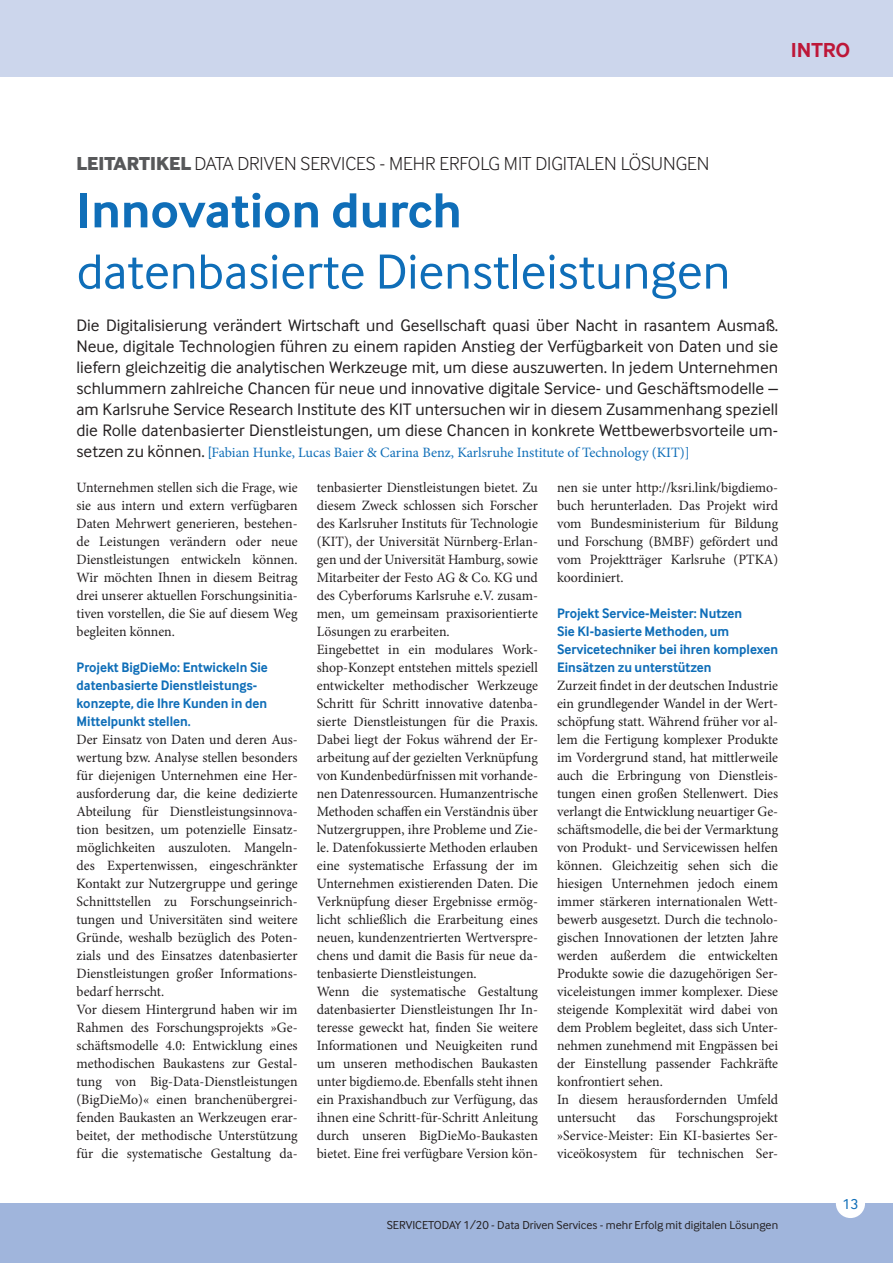
<style>
.page{position:relative;width:893px;height:1263px;background:#fff}
.page>*{position:absolute;margin:0;border:0;box-sizing:border-box;transform-origin:0 0}
.t1{font:51px "Inter Face";color:#0f6eb8}
.t2{font:700 51px "Inter Face";color:#0f6eb8}
.t3{font:700 21px "Inter Face";color:#bd1738}
.t4{font:300 19.5px "Inter Face";color:#231f20}
.t5{font:17.25px/21px "Inter Face";color:#231f20;text-align:justify}
.t6{font:15px "Inter Face";color:#0f6eb8}
.t7{font:14.25px/18px "Minion Pro";color:#231f20;text-align:justify}
.t8{font:700 14.25px/18px "Inter Face";color:#0f6eb8;scale:.93 1}
.t9{font:14.25px "Minion Pro";letter-spacing:-.005em;color:#0f6eb8}
.t10{font:12px "Inter Face";color:#231f20}
.s1{font-weight:800;color:#57585a}
.s2{font-family:"Inter Face";font-size:17.25px;color:#231f20}
.s3{font-family:"Inter Face"}
</style>
<div class="page">
<div style="left:0;top:1203px;width:893px;height:60px;background:#a0b5dc"></div>
<div style="left:836px;top:1189px;width:29px;height:29px;background:#fff;border-radius:50%"></div>
<div style="left:0;top:0;width:893px;height:77px;background:#ccd6ec"></div>
<h3 class="t4" style="left:77px;top:153px;width:634px"><span class="s1">LEITARTIKEL</span> DATA DRIVEN SERVICES - MEHR ERFOLG MIT DIGITALEN LÖSUNGEN</h3>
<h1 class="t2" style="left:77px;top:181px;width:387px">Innovation durch</h1>
<h1 class="t1" style="left:77px;top:243px;width:655px">datenbasierte Dienstleistungen</h1>
<h2 class="t3" style="left:778px;top:37px;width:74px">BINTRO</h2>
<p class="t5" style="left:77px;top:314px;width:703px">Die Digitalisierung verändert Wirtschaft und Gesellschaft quasi über Nacht in rasantem Ausmaß.<br>Neue, digitale Technologien führen zu einem rapiden Anstieg der Verfügbarkeit von Daten und sie liefern gleichzeitig die analytischen Werkzeuge mit, um diese auszuwerten. In jedem Unternehmen schlummern zahlreiche Chancen für neue und innovative digitale Service- und Geschäftsmodelle – am Karlsruhe Service Research Institute des KIT untersuchen wir in diesem Zusammenhang speziell die Rolle datenbasierter Dienstleistungen, um diese Chancen in konkrete Wettbewerbsvorteile um-</p>
<p class="t9" style="left:77px;top:443px;width:615px"><span class="s2">setzen zu können.</span> <span class="s3">[</span>Fabian Hunke, Lucas Baier &amp; Carina Benz, Karlsruhe Institute of Technology (KIT)]</p>
<p class="t7" style="left:77px;top:478px;width:223px">Unternehmen stellen sich die Frage, wie sie aus intern und extern verfügbaren Daten Mehrwert generieren, bestehen&shy;de Leistungen verändern oder neue Dienstleistungen entwickeln können.<br>Wir möchten Ihnen in diesem Beitrag drei unserer aktuellen Forschungsinitia&shy;tiven vorstellen, die Sie auf diesem Weg begleiten können.</p>
<p class="t8" style="left:77px;top:658px;width:207px">Projekt BigDieMo: Entwickeln Sie datenbasierte Dienstleistungs&shy;konzepte, die Ihre Kunden in den<br>Mittelpunkt stellen.</p>
<p class="t7" style="left:77px;top:730px;width:223px;text-align:left">Der Einsatz von Daten und deren Aus&shy;wertung bzw. Analyse stellen besonders für diejenigen Unternehmen eine Her&shy;ausforderung dar, die keine dedizierte Abteilung für Dienstleistungsinnova&shy;tion besitzen, um potenzielle Einsatz&shy;möglichkeiten auszuloten. Mangeln&shy;des Expertenwissen, eingeschränkter Kontakt zur Nutzergruppe und geringe Schnittstellen zu Forschungseinrich&shy;tungen und Universitäten sind weitere Gründe, weshalb bezüglich des Poten&shy;zials und des Einsatzes datenbasierter Dienstleistungen großer Informations&shy;bedarf herrscht.<br>Vor diesem Hintergrund haben wir im Rahmen des Forschungsprojekts »Ge&shy;schäftsmodelle 4.0: Entwicklung eines methodischen Baukastens zur Gestal&shy;tung von Big-Data-Dienstleistungen (BigDieMo)« einen branchenübergrei&shy;fenden Baukasten an Werkzeugen erar&shy;beitet, der methodische Unterstützung für die systematische Gestaltung da-</p>
<p class="t7" style="left:317px;top:478px;width:223px;text-align:left">tenbasierter Dienstleistungen bietet. Zu diesem Zweck schlossen sich Forscher des Karlsruher Instituts für Technologie (KIT), der Universität Nürnberg-Erlan&shy;gen und der Universität Hamburg, sowie Mitarbeiter der Festo AG &amp; Co. KG und des Cyberforums Karlsruhe e.V. zusam&shy;men, um gemeinsam praxisorientierte Lösungen zu erarbeiten.<br>Eingebettet in ein modulares Work&shy;shop-Konzept entstehen mittels speziell entwickelter methodischer Werkzeuge Schritt für Schritt innovative datenba&shy;sierte Dienstleistungen für die Praxis.<br>Dabei liegt der Fokus während der Er&shy;arbeitung auf der gezielten Verknüpfung von Kundenbedürfnissen mit vorhande&shy;nen Datenressourcen. Humanzentrische Methoden schaffen ein Verständnis über Nutzergruppen, ihre Probleme und Zie&shy;le. Datenfokussierte Methoden erlauben eine systematische Erfassung der im Unternehmen existierenden Daten. Die Verknüpfung dieser Ergebnisse ermög&shy;licht schließlich die Erarbeitung eines neuen, kundenzentrierten Wertverspre&shy;chens und damit die Basis für neue da&shy;tenbasierte Dienstleistungen.<br>Wenn die systematische Gestaltung datenbasierter Dienstleistungen Ihr In&shy;teresse geweckt hat, finden Sie weitere Informationen und Neuigkeiten rund um unseren methodischen Baukasten unter bigdiemo.de. Ebenfalls steht ihnen ein Praxishandbuch zur Verfügung, das ihnen eine Schritt-für-Schritt Anleitung durch unseren BigDieMo-Baukasten bietet. Eine frei verfügbare Version kön-</p>
<p class="t7" style="left:557px;top:478px;width:223px">nen sie unter http://ksri.link/bigdiemo&shy;buch herunterladen. Das Projekt wird vom Bundesministerium für Bildung und Forschung (BMBF) gefördert und vom Projektträger Karlsruhe (PTKA) koordiniert.</p>
<p class="t8" style="left:557px;top:604px;width:239px">Projekt Service-Meister: Nutzen<br>Sie KI-basierte Methoden, um<br>Servicetechniker bei ihren komplexen<br>Einsätzen zu unterstützen</p>
<p class="t7" style="left:557px;top:676px;width:223px;text-align:left">Zurzeit findet in der deutschen Industrie ein grundlegender Wandel in der Wert&shy;schöpfung statt. Während früher vor al&shy;lem die Fertigung komplexer Produkte im Vordergrund stand, hat mittlerweile auch die Erbringung von Dienstleis&shy;tungen einen großen Stellenwert. Dies verlangt die Entwicklung neuartiger Ge&shy;schäftsmodelle, die bei der Vermarktung von Produkt- und Servicewissen helfen können. Gleichzeitig sehen sich die hiesigen Unternehmen jedoch einem immer stärkeren internationalen Wett&shy;bewerb ausgesetzt. Durch die technolo&shy;gischen Innovationen der letzten Jahre werden außerdem die entwickelten Produkte sowie die dazugehörigen Ser&shy;viceleistungen immer komplexer. Diese steigende Komplexität wird dabei von dem Problem begleitet, dass sich Unter&shy;nehmen zunehmend mit Engpässen bei der Einstellung passender Fachkräfte konfrontiert sehen.<br>In diesem herausfordernden Umfeld untersucht</p>
<p class="t7" style="left:557px;top:1108px;width:223px;text-indent:119px">Forschungsprojekt »Service-Meister: Ein KI-basiertes Ser&shy;viceökosystem für technischen Ser-</p>
<p class="t7" style="left:637px;top:1108px;width:20px">das</p>
<p class="t10" style="left:387px;top:1218px;width:393px">SERVICETODAY 1/20 - Data Driven Services - mehr Erfolg mit digitalen Lösungen</p>
<p class="t6" style="left:842px;top:1195px;width:18px">13</p>
</div>
